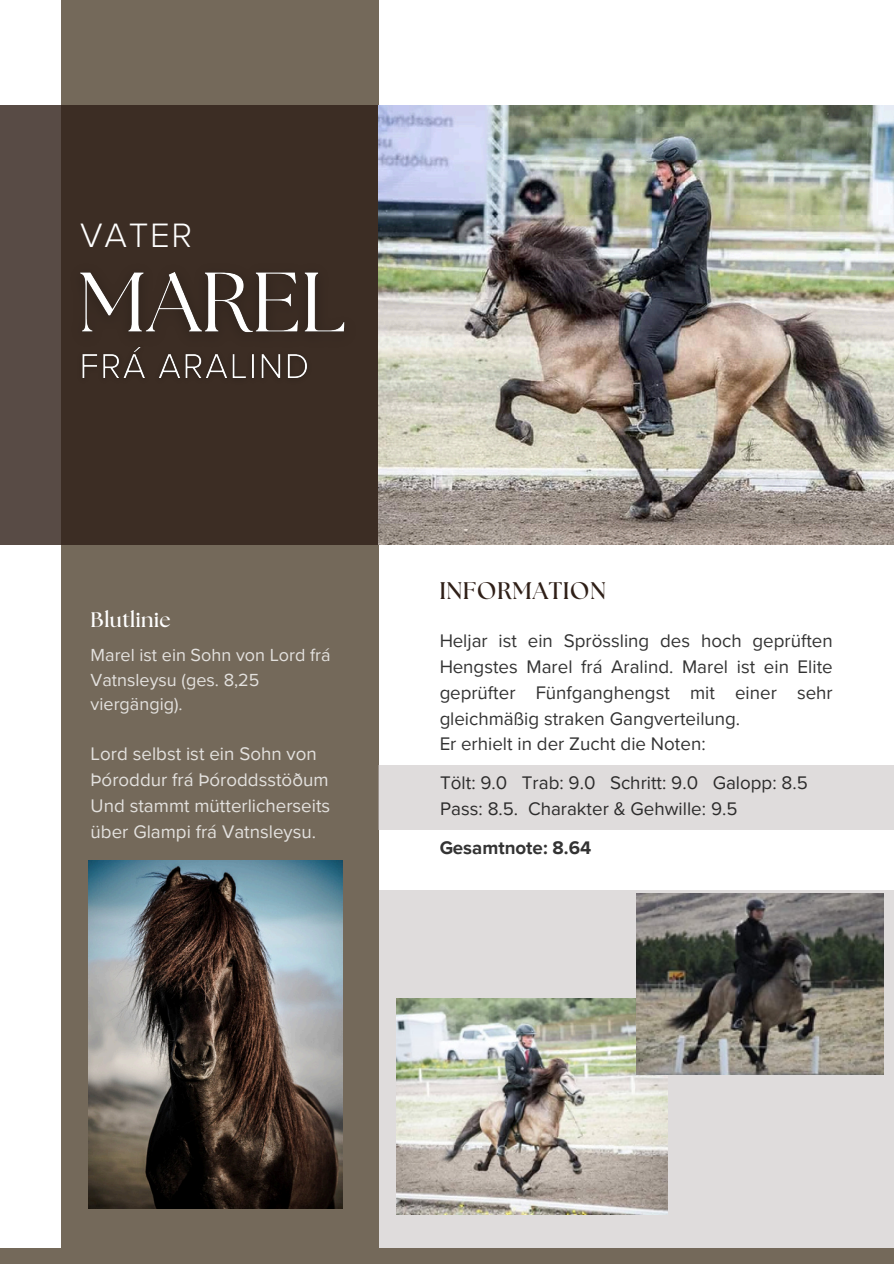
<style>
.page{position:relative;width:894px;height:1264px;background:#fff}
.page>*{position:absolute;margin:0;border:0;box-sizing:border-box;transform-origin:0 0}
.t1{font:300 34.8px "Proxima Nova";letter-spacing:.05em;color:#fff}
.t2{font:700 24px "The Seasons";letter-spacing:.02em;color:#2f1f17}
.t3{font:700 21px "The Seasons";letter-spacing:.02em;color:#fff}
.t4{font:18.75px/26px "Proxima Nova";color:#000}
.t5{font:18.75px/25.8px "Proxima Nova";color:#fff}
.t6{font:700 18.75px "Proxima Nova";color:#000}
.t7{font:18px/24.8px "Proxima Nova";color:#fff}
</style>
<div class="page">
<div style="left:151px;top:890px;width:742px;height:373px;background:#dfdcdc"></div>
<div style="left:61px;top:0;width:317px;height:1263px;background:#74695a"></div>
<svg style="left:0;top:105px;width:378px;height:440px;background:#41332a"></svg>
<img style="left:378px;top:105px;width:515px;height:440px">
<div style="left:0;top:1247px;width:893px;height:16px;background:#74695a"></div>
<img style="left:396px;top:998px;width:271px;height:216px">
<img style="left:636px;top:893px;width:247px;height:181px">
<div style="left:378px;top:765px;width:515px;height:64px;background:#dfdcdc"></div>
<img style="left:88px;top:860px;width:255px;height:348px">
<img style="left:60px;top:253px;width:306px;height:103px">
<img style="left:73px;top:339px;width:244px;height:50px">
<p class="t1" style="left:80px;top:215px;width:113px">VATER</p>
<h3 class="t3" style="left:91px;top:610px;width:82px">Blutlinie</h3>
<p class="t7" style="left:91px;top:643px;width:241px">Marel ist ein Sohn von Lord frá<br>Vatnsleysu (ges. 8,25 viergängig).</p>
<p class="t5" style="left:91px;top:741px;width:241px">Lord selbst ist ein Sohn von<br>Þóroddur frá Þóroddsstöðum<br>Und stammt mütterlicherseits über Glampi frá Vatnsleysu.</p>
<p class="t2" style="left:439px;top:580px;width:168px">INFORMATION</p>
<p class="t4" style="left:439px;top:628px;width:395px">Heljar ist ein Sprössling des hoch geprüften Hengstes Marel frá Aralind. Marel ist ein Elite geprüfter Fünfganghengst mit einer sehr gleichmäßig straken Gangverteilung.<br>Er erhielt in der Zucht die Noten:</p>
<p class="t4" style="left:440px;top:770px;width:369px">Tölt: 9.0 Trab: 9.0 Schritt: 9.0 Galopp: 8.5<br>Pass: 8.5. Charakter &amp; Gehwille: 9.5</p>
<p class="t6" style="left:439px;top:836px;width:153px">Gesamtnote: 8.64</p>
</div>
